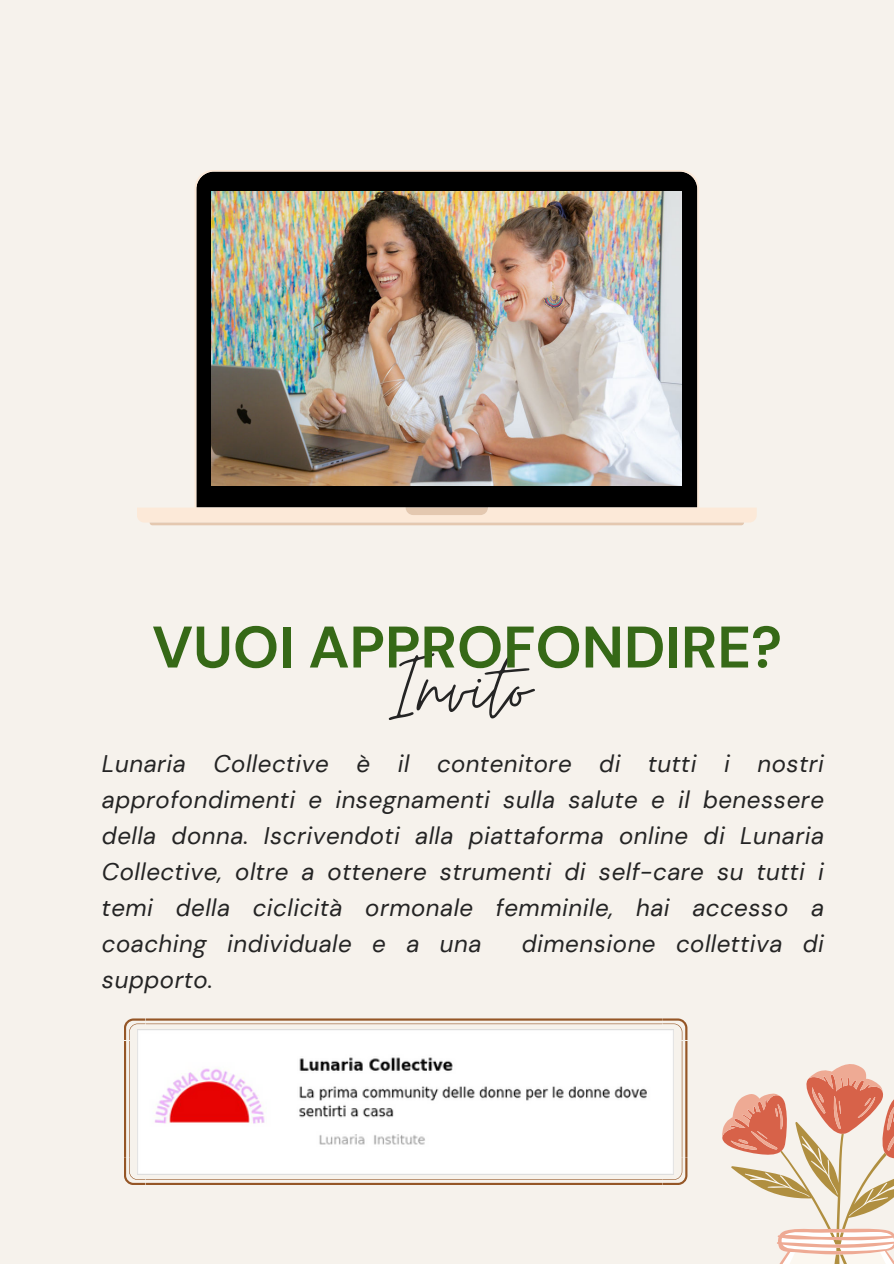
<style>
.page{position:relative;width:894px;height:1264px;background:#fff}
.page>*{position:absolute;margin:0;border:0;box-sizing:border-box;transform-origin:0 0}
.t1{font:99px "Moon Time";color:#242424}
.t2{font:700 58.5px "DM Sans";color:#366917}
.t3{font:italic 24px/36px "DM Sans";letter-spacing:.02em;color:#242424;text-align:justify}
</style>
<div class="page">
<div style="left:0;top:0;width:893px;height:1263px;background:#f6f2ec"></div>
<svg style="left:137px;top:170px;width:619px;height:352px"></svg>
<svg style="left:405px;top:507px;width:83px;height:8px"></svg>
<svg style="left:149px;top:522px;width:594px;height:3px"></svg>
<img style="left:211px;top:191px;width:470px;height:294px">
<svg style="left:124px;top:1018px;width:563px;height:166px"></svg>
<svg style="left:722px;top:1064px;width:171px;height:199px"></svg>
<img style="left:138px;top:1029px;width:535px;height:145px">
<h1 class="t2" style="left:152px;top:609px;width:631px">VUOI APPROFONDIRE?</h1>
<h2 class="t1" style="left:389px;top:627px;width:143px">Invito</h2>
<p class="t3" style="left:102px;top:745px;width:723px">Lunaria Collective è il contenitore di tutti i nostri approfondimenti e insegnamenti sulla salute e il benessere della donna. Iscrivendoti alla piattaforma online di Lunaria Collective, oltre a ottenere strumenti di self-care su tutti i temi della ciclicità ormonale femminile, hai accesso a coaching individuale e a una</p>
<p class="t3" style="left:521px;top:925px;width:304px">dimensione collettiva di</p>
<p class="t3" style="left:102px;top:961px;width:112px">supporto.</p>
</div>
